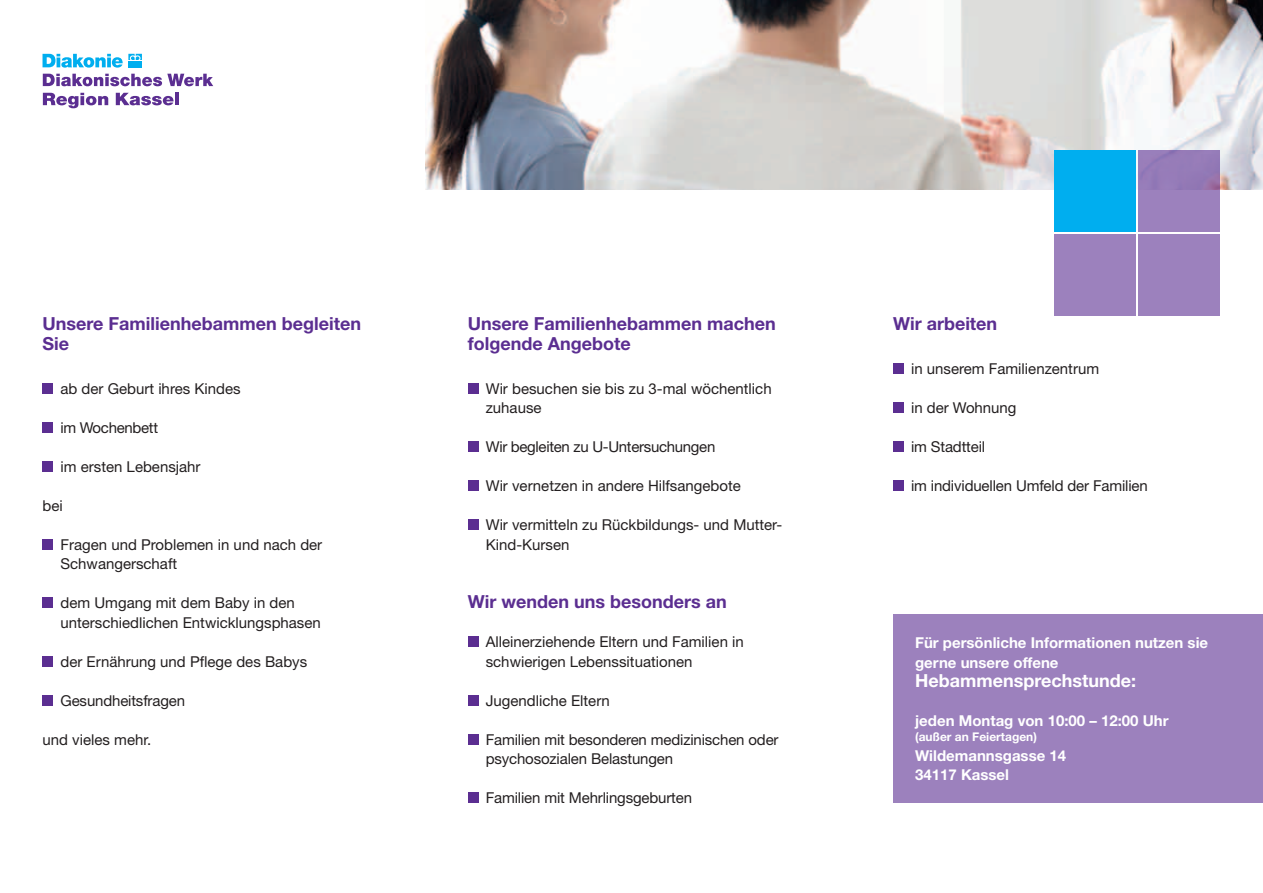
<style>
.page{position:relative;width:1263px;height:893px;background:#fff}
.page>*{position:absolute;margin:0;border:0;box-sizing:border-box;transform-origin:0 0}
.t1{font:700 18px/19.5px "Helvetica Neue";color:#5b2e91}
.t2{font:700 18px "Helvetica Neue";color:#fff}
.t3{font:15px/19.5px "Helvetica Neue";color:#231f20}
.t4{font:700 15px/19.5px "Helvetica Neue";color:#fff}
.t5{font:15px "Helvetica Neue";letter-spacing:-.02em;color:#231f20}
.t6{font:700 12px "Helvetica Neue";color:#fff}
</style>
<div class="page">
<div style="left:893px;top:614px;width:370px;height:189px;background:#9c81bd"></div>
<img style="left:425px;top:0;width:838px;height:189px">
<div style="left:43px;top:383px;width:10px;height:11px;background:#5b2e91"></div>
<div style="left:43px;top:422px;width:10px;height:11px;background:#5b2e91"></div>
<div style="left:43px;top:461px;width:10px;height:11px;background:#5b2e91"></div>
<div style="left:43px;top:539px;width:10px;height:11px;background:#5b2e91"></div>
<div style="left:43px;top:597px;width:10px;height:11px;background:#5b2e91"></div>
<div style="left:43px;top:656px;width:10px;height:11px;background:#5b2e91"></div>
<div style="left:43px;top:695px;width:10px;height:11px;background:#5b2e91"></div>
<div style="left:468px;top:383px;width:10px;height:11px;background:#5b2e91"></div>
<div style="left:468px;top:441px;width:10px;height:11px;background:#5b2e91"></div>
<div style="left:468px;top:480px;width:10px;height:11px;background:#5b2e91"></div>
<div style="left:468px;top:519px;width:10px;height:11px;background:#5b2e91"></div>
<div style="left:468px;top:636px;width:10px;height:11px;background:#5b2e91"></div>
<div style="left:468px;top:695px;width:10px;height:11px;background:#5b2e91"></div>
<div style="left:468px;top:734px;width:10px;height:11px;background:#5b2e91"></div>
<div style="left:468px;top:792px;width:10px;height:11px;background:#5b2e91"></div>
<div style="left:893px;top:363px;width:11px;height:11px;background:#5b2e91"></div>
<div style="left:893px;top:402px;width:11px;height:11px;background:#5b2e91"></div>
<div style="left:893px;top:441px;width:11px;height:11px;background:#5b2e91"></div>
<div style="left:893px;top:480px;width:11px;height:11px;background:#5b2e91"></div>
<svg style="left:43px;top:74px;width:170px;height:12px"></svg>
<svg style="left:43px;top:93px;width:65px;height:15px"></svg>
<svg style="left:116px;top:93px;width:58px;height:12px"></svg>
<hr style="left:175px;top:93px;width:4px;height:12px;background:#5b2e91">
<svg style="left:43px;top:54px;width:99px;height:14px"></svg>
<div style="left:1054px;top:150px;width:82px;height:82px;background:#00aeef"></div>
<div style="left:1138px;top:150px;width:82px;height:82px;background:linear-gradient(to right,#997fbc,#987cb8)"></div>
<div style="left:1054px;top:234px;width:82px;height:82px;background:#9c81bd"></div>
<div style="left:1138px;top:234px;width:82px;height:82px;background:#9c81bd"></div>
<p class="t1" style="left:43px;top:314px;width:320px">Unsere Familienhebammen begleiten<br>Sie</p>
<p class="t3" style="left:61px;top:378px;width:182px">ab der Geburt ihres Kindes</p>
<p class="t5" style="left:61px;top:418px;width:99px">im Wochenbett</p>
<p class="t3" style="left:61px;top:456px;width:142px">im ersten Lebensjahr</p>
<p class="t3" style="left:43px;top:495px;width:22px">bei</p>
<p class="t3" style="left:61px;top:534px;width:263px">Fragen und Problemen in und nach der<br>Schwangerschaft</p>
<p class="t3" style="left:61px;top:593px;width:262px">dem Umgang mit dem Baby in den unterschiedlichen Entwicklungsphasen</p>
<p class="t3" style="left:61px;top:651px;width:248px">der Ernährung und Pflege des Babys</p>
<p class="t3" style="left:61px;top:690px;width:126px">Gesundheitsfragen</p>
<p class="t3" style="left:43px;top:729px;width:110px">und vieles mehr.</p>
<p class="t1" style="left:468px;top:314px;width:309px">Unsere Familienhebammen machen folgende Angebote</p>
<p class="t3" style="left:486px;top:378px;width:287px">Wir besuchen sie bis zu 3-mal wöchentlich zuhause</p>
<p class="t5" style="left:486px;top:438px;width:231px">Wir begleiten zu U-Untersuchungen</p>
<p class="t3" style="left:486px;top:476px;width:256px">Wir vernetzen in andere Hilfsangebote</p>
<p class="t3" style="left:486px;top:515px;width:298px">Wir vermitteln zu Rückbildungs- und Mutter-<br>Kind-Kursen</p>
<p class="t1" style="left:468px;top:591px;width:261px">Wir wenden uns besonders an</p>
<p class="t3" style="left:486px;top:632px;width:260px">Alleinerziehende Eltern und Familien in schwierigen Lebenssituationen</p>
<p class="t3" style="left:486px;top:690px;width:126px">Jugendliche Eltern</p>
<p class="t3" style="left:486px;top:729px;width:294px">Familien mit besonderen medizinischen oder psychosozialen Belastungen</p>
<p class="t3" style="left:486px;top:788px;width:208px">Familien mit Mehrlingsgeburten</p>
<p class="t1" style="left:893px;top:314px;width:106px">Wir arbeiten</p>
<p class="t3" style="left:911px;top:359px;width:190px">in unserem Familienzentrum</p>
<p class="t3" style="left:911px;top:398px;width:107px">in der Wohnung</p>
<p class="t3" style="left:911px;top:437px;width:76px">im Stadtteil</p>
<p class="t3" style="left:911px;top:476px;width:238px">im individuellen Umfeld der Familien</p>
<p class="t4" style="left:915px;top:633px;width:295px">Für persönliche Informationen nutzen sie gerne unsere offene</p>
<p class="t2" style="left:915px;top:670px;width:222px">Hebammensprechstunde:</p>
<p class="t4" style="left:915px;top:711px;width:255px">jeden Montag von 10:00 – 12:00 Uhr</p>
<p class="t6" style="left:915px;top:729px;width:123px">(außer an Feiertagen)</p>
<p class="t4" style="left:915px;top:745px;width:153px">Wildemannsgasse 14<br>34117 Kassel</p>
</div>
